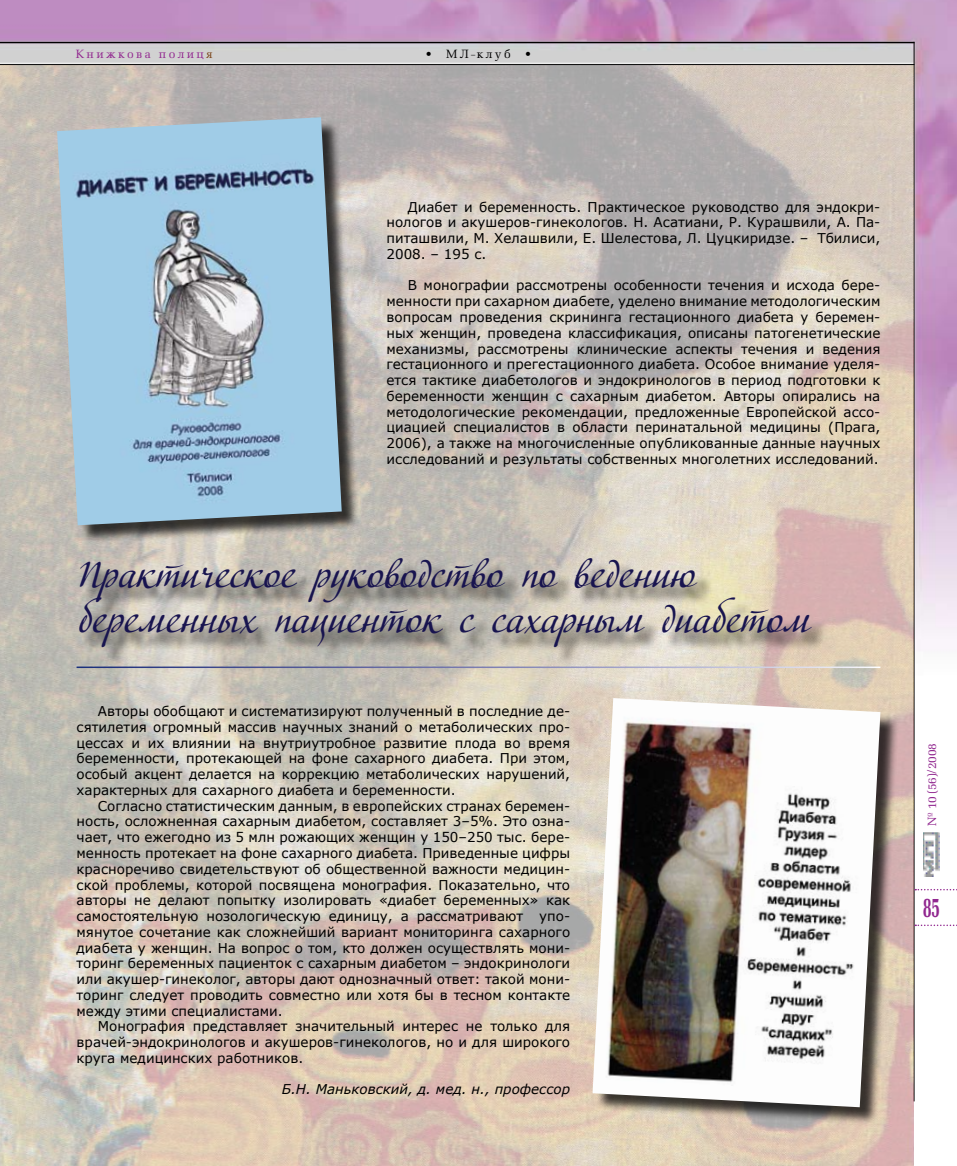
<style>
.page{position:relative;width:957px;height:1166px;background:#fff}
.page>*{position:absolute;margin:0;border:0;box-sizing:border-box;transform-origin:0 0}
.t1{font:37.5px/45px "Adventure C";color:#18144f}
.t2{font:700 28.8px "AG Melanie";color:#91278f;scale:.56 1}
.t3{font:13.5px/15.8px "Verdana";color:#000;text-align:justify}
.t4{font:italic 13.5px "Verdana";color:#000}
.t5{font:12px "AG Melanie";letter-spacing:.2em;color:#91278f}
.t6{font:12px "AG Melanie";letter-spacing:.2em;color:#000}
.s1{color:#7a4418}
.s2{font-size:7.5px}
</style>
<div class="page">
<img style="left:0;top:0;width:957px;height:1165px">
<hr style="left:0;top:42px;width:914px;height:1px;background:#000">
<hr style="left:0;top:64px;width:914px;height:1px;background:#000">
<hr style="left:913px;top:42px;width:1px;height:1059px;background:#000">
<svg style="left:915px;top:888px;width:42px;height:2px"></svg>
<svg style="left:915px;top:924px;width:42px;height:1px"></svg>
<img style="left:923px;top:832px;width:16px;height:44px">
<img style="left:0;top:65px;width:913px;height:1100px">
<div style="left:595px;top:700px;width:303px;height:424px;background:#000;opacity:.75"></div>
<img style="left:592px;top:697px;width:288px;height:409px">
<div style="left:59px;top:119px;width:301px;height:424px;background:#000;opacity:.75"></div>
<img style="left:57px;top:117px;width:285px;height:408px">
<div style="left:82px;top:560px;width:746px;height:105px;background:#000;opacity:.75"></div>
<hr style="left:77px;top:666px;width:803px;height:1px;background:#fff">
<p class="t5" style="left:76px;top:47px;width:138px">Книжкова полиц<span class="s1">я</span></p>
<p class="t6" style="left:425px;top:47px;width:108px">• МЛ <span class="s2">–</span>клуб •</p>
<p class="t3" style="left:386px;top:198px;width:495px;text-indent:21px">Диабет и беременность. Практическое руководство для эндокри&shy;нологов и акушеров-гинекологов. Н. Асатиани, Р. Курашвили, А. Па&shy;питашвили, М. Хелашвили, Е. Шелестова, Л. Цуцкиридзе. – Тбилиси, 2008. – 195 с.</p>
<p class="t3" style="left:386px;top:277px;width:495px;text-indent:21px">В монографии рассмотрены особенности течения и исхода бере&shy;менности при сахарном диабете, уделено внимание методологическим вопросам проведения скрининга гестационного диабета у беремен&shy;ных женщин, проведена классификация, описаны патогенетические механизмы, рассмотрены клинические аспекты течения и ведения гестационного и прегестационного диабета. Особое внимание уделя&shy;ется тактике диабетологов и эндокринологов в период подготовки к беременности женщин с сахарным диабетом. Авторы опирались на методологические рекомендации, предложенные Европейской ассо&shy;циацией специалистов в области перинатальной медицины (Прага, 2006), а также на многочисленные опубликованные данные научных исследований и результаты собственных многолетних исследований.</p>
<h1 class="t1" style="left:78px;top:555px;width:734px">Практическое руководство по ведению беременных пациенток с сахарным диабетом</h1>
<p class="t3" style="left:77px;top:702px;width:495px;text-indent:21px">Авторы обобщают и систематизируют полученный в последние де&shy;сятилетия огромный массив научных знаний о метаболических про&shy;цессах и их влиянии на внутриутробное развитие плода во время беременности, протекающей на фоне сахарного диабета. При этом, особый акцент делается на коррекцию метаболических нарушений, характерных для сахарного диабета и беременности.</p>
<p class="t3" style="left:77px;top:797px;width:495px;text-indent:21px">Согласно статистическим данным, в европейских странах беремен&shy;ность, осложненная сахарным диабетом, составляет 3–5%. Это озна&shy;чает, что ежегодно из 5 млн рожающих женщин у 150–250 тыс. бере&shy;менность протекает на фоне сахарного диабета. Приведенные цифры красноречиво свидетельствуют об общественной важности медицин&shy;ской проблемы, которой посвящена монография. Показательно, что авторы не делают попытку изолировать «диабет беременных» как самостоятельную нозологическую единицу, а рассматривают упо&shy;мянутое сочетание как сложнейший вариант мониторинга сахарного диабета у женщин. На вопрос о том, кто должен осуществлять мони&shy;торинг беременных пациенток с сахарным диабетом – эндокринологи или акушер-гинеколог, авторы дают однозначный ответ: такой мони&shy;торинг следует проводить совместно или хотя бы в тесном контакте между этими специалистами.</p>
<p class="t3" style="left:77px;top:1017px;width:495px;text-indent:21px">Монография представляет значительный интерес не только для врачей-эндокринологов и акушеров-гинекологов, но и для широкого круга медицинских работников.</p>
<p class="t4" style="left:282px;top:1080px;width:290px">Б.Н. Маньковский, д. мед. н., профессор</p>
<p class="t5" style="left:925px;top:825px;width:84px;rotate:-90deg">№ 10 (56)/2008</p>
<h2 class="t2" style="left:922px;top:889px;width:33px">85</h2>
</div>
